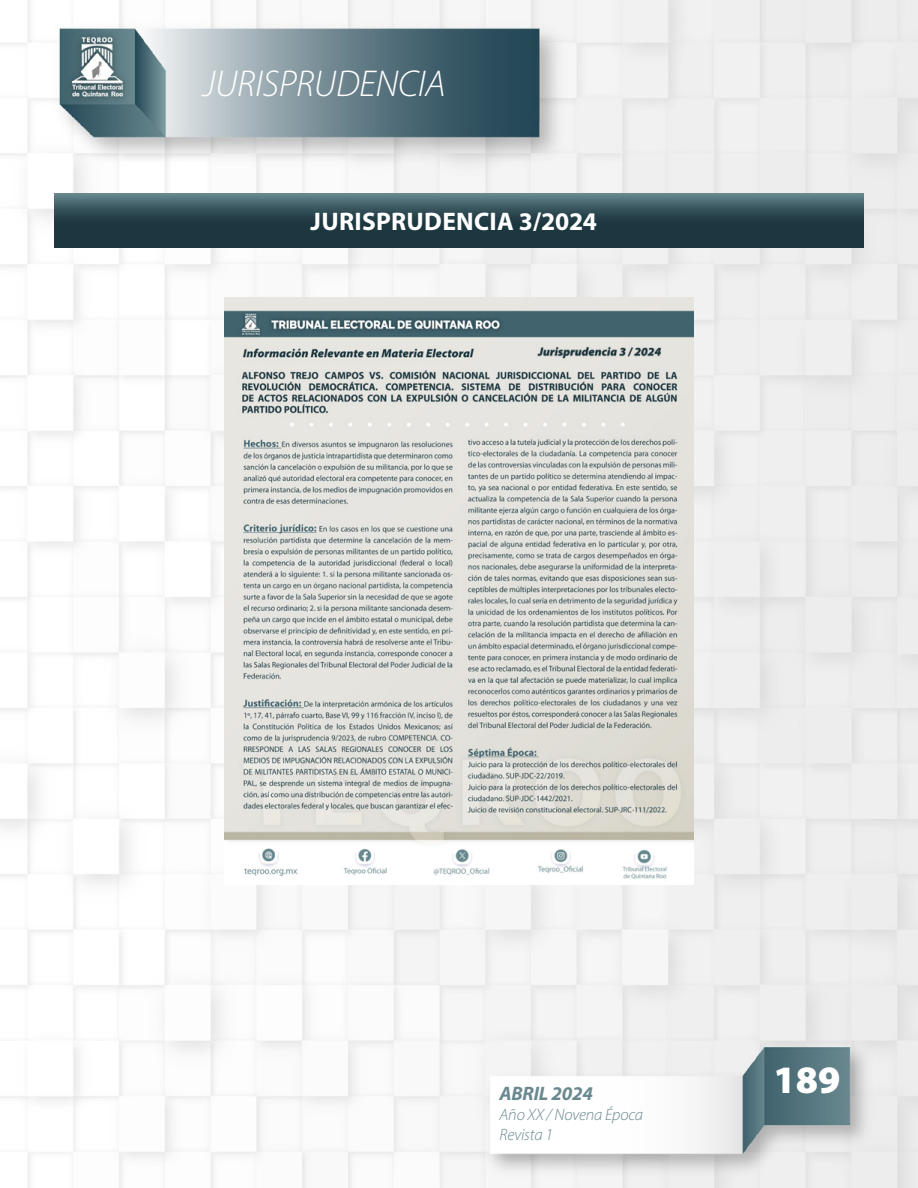
<style>
.page{position:relative;width:918px;height:1188px;background:#fff}
.page>*{position:absolute;margin:0;border:0;box-sizing:border-box;transform-origin:0 0}
.t1{font:900 39px "Myriad Pro";color:#fff}
.t2{font:italic 300 37.5px "Myriad Pro";letter-spacing:-.01em;color:#fff}
.t3{font:700 25.5px "Myriad Pro";letter-spacing:.01em;color:#fff}
.t4{font:italic 700 19.5px "Myriad Pro";letter-spacing:-.01em;color:#69898f}
.t5{font:italic 300 16.5px/19.8px "Myriad Pro";letter-spacing:-.01em;color:#69898f}
</style>
<div class="page">
<img style="left:0;top:0;width:918px;height:1188px">
<svg style="left:54px;top:194px;width:810px;height:54px;background:#2d4951"></svg>
<img style="left:224px;top:298px;width:470px;height:587px">
<h2 class="t2" style="left:202px;top:61px;width:245px">JURISPRUDENCIA</h2>
<h3 class="t3" style="left:311px;top:205px;width:288px">JURISPRUDENCIA 3/2024</h3>
<p class="t4" style="left:500px;top:1081px;width:95px">ABRIL 2024</p>
<p class="t5" style="left:500px;top:1105px;width:145px">Año XX / Novena Época<br>Revista 1</p>
<h1 class="t1" style="left:773px;top:1053px;width:69px">189</h1>
</div>
